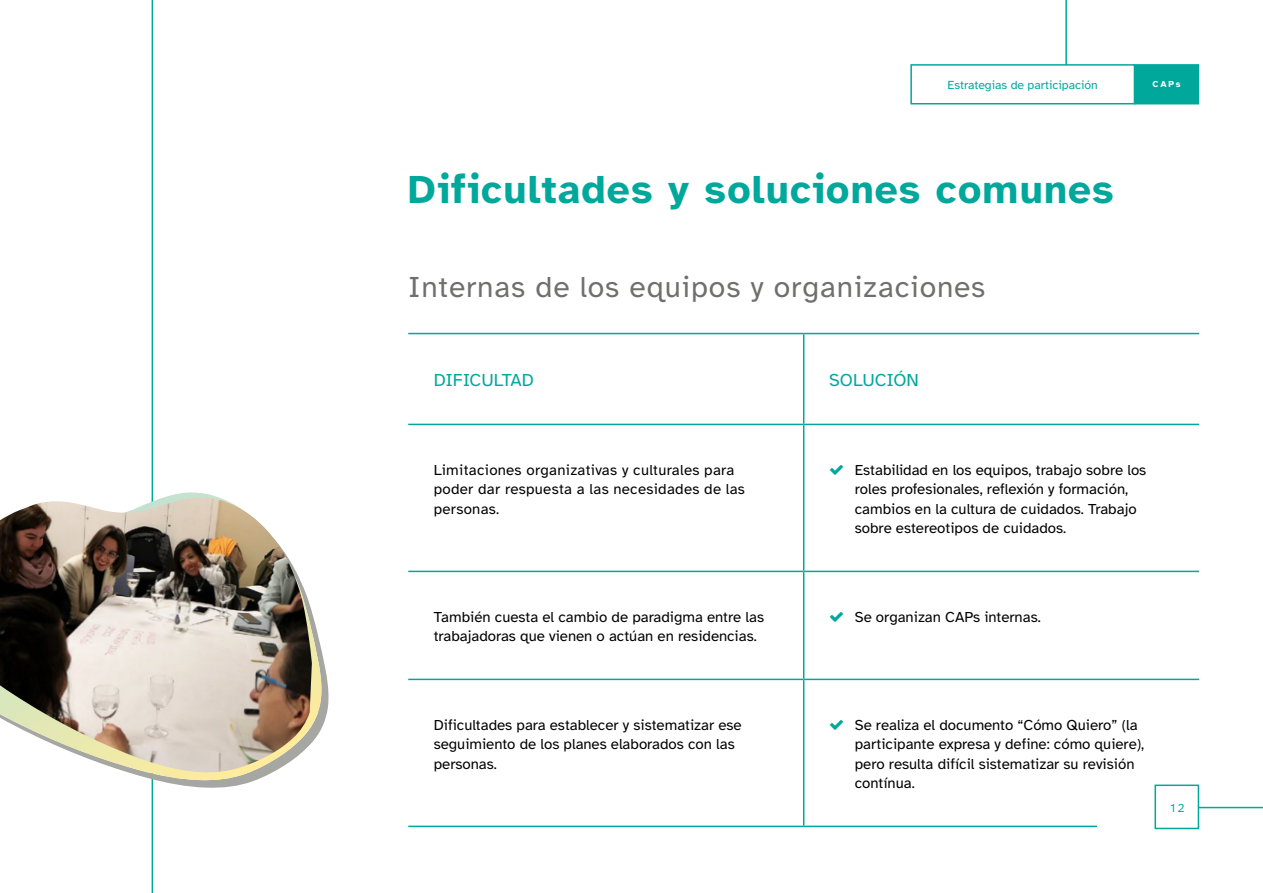
<style>
.page{position:relative;width:1263px;height:893px;background:#fff}
.page>*{position:absolute;margin:0;border:0;box-sizing:border-box;transform-origin:0 0}
.capi{font:700 40.5px "Atkinson Hyperlegible";letter-spacing:.03em;color:#00a89c}
.subepi{font:30px "Atkinson Hyperlegible";letter-spacing:.03em;color:#6f6f6e}
.tabla_titulin{font:18px "Atkinson Hyperlegible";color:#00a89c}
.tabla{font:15px/19.5px "Atkinson Hyperlegible";color:#000}
.tabla-2{font:15px/19.5px "Atkinson Hyperlegible";letter-spacing:.02em;color:#000}
.t1{font:12.15px "Atkinson Hyperlegible";color:#00a89c}
.t2{font:12px "Atkinson Hyperlegible";color:#00a89c}
.t3{font:700 9px "Atkinson Hyperlegible";color:#fff}
</style>
<div class="page">
<hr style="left:1198px;top:807px;width:65px;height:1px;background:#00a89c">
<hr style="left:1065px;top:0;width:2px;height:65px;background:#00a89c">
<div style="left:910px;top:64px;width:225px;height:40px;background:#fff;border:2px solid #00a89c"></div>
<div style="left:1134px;top:64px;width:65px;height:40px;background:#00a89c;border:2px solid #00a89c"></div>
<svg style="left:151px;top:0;width:2px;height:893px"></svg>
<hr style="left:408px;top:333px;width:396px;height:1px;background:#00a89c">
<hr style="left:804px;top:333px;width:395px;height:1px;background:#00a89c">
<hr style="left:803px;top:334px;width:1px;height:90px;background:#00a89c">
<hr style="left:408px;top:424px;width:396px;height:1px;background:#00a89c">
<hr style="left:804px;top:424px;width:395px;height:1px;background:#00a89c">
<hr style="left:803px;top:425px;width:1px;height:146px;background:#00a89c">
<hr style="left:803px;top:572px;width:1px;height:107px;background:#00a89c">
<hr style="left:408px;top:679px;width:396px;height:1px;background:#00a89c">
<hr style="left:804px;top:679px;width:395px;height:1px;background:#00a89c">
<hr style="left:803px;top:680px;width:1px;height:146px;background:#00a89c">
<hr style="left:408px;top:826px;width:396px;height:1px;background:#00a89c">
<hr style="left:804px;top:826px;width:395px;height:1px;background:#00a89c">
<hr style="left:408px;top:571px;width:396px;height:1px;background:#00a89c">
<hr style="left:804px;top:571px;width:395px;height:1px;background:#00a89c">
<div style="left:1097px;top:781px;width:101px;height:54px;background:#fff"></div>
<div style="left:1154px;top:784px;width:45px;height:45px;background:#fff;border:2px solid #00a89c"></div>
<svg style="left:151px;top:653px;width:178px;height:135px"></svg>
<svg style="left:131px;top:492px;width:191px;height:288px"></svg>
<img style="left:0;top:498px;width:312px;height:275px">
<p class="t1" style="left:947px;top:78px;width:152px">Estrategias de participación</p>
<p class="t3" style="left:1152px;top:79px;width:30px">CAPs</p>
<p class="capi" style="left:408px;top:166px;width:707px">Dificultades y soluciones comunes</p>
<p class="subepi" style="left:408px;top:270px;width:579px">Internas de los equipos y organizaciones</p>
<p class="tabla_titulin" style="left:434px;top:370px;width:102px">DIFICULTAD</p>
<p class="tabla_titulin" style="left:829px;top:370px;width:91px">SOLUCIÓN</p>
<p class="tabla-2" style="left:434px;top:460px;width:313px">Limitaciones organizativas y culturales para poder dar respuesta a las necesidades de las personas.</p>
<p class="tabla" style="left:855px;top:460px;width:293px">Estabilidad en los equipos, trabajo sobre los roles profesionales, reflexión y formación, cambios en la cultura de cuidados. Trabajo sobre estereotipos de cuidados.</p>
<p class="tabla" style="left:434px;top:607px;width:332px">También cuesta el cambio de paradigma entre las trabajadoras que vienen o actúan en residencias.</p>
<p class="tabla" style="left:855px;top:607px;width:188px">Se organizan CAPs internas.</p>
<p class="tabla" style="left:434px;top:715px;width:309px">Dificultades para establecer y sistematizar ese seguimiento de los planes elaborados con las personas.</p>
<p class="tabla" style="left:855px;top:715px;width:291px">Se realiza el documento “Cómo Quiero” (la participante expresa y define: cómo quiere), pero resulta difícil sistematizar su revisión contínua.</p>
<p class="t2" style="left:1170px;top:801px;width:15px">12</p>
</div>
